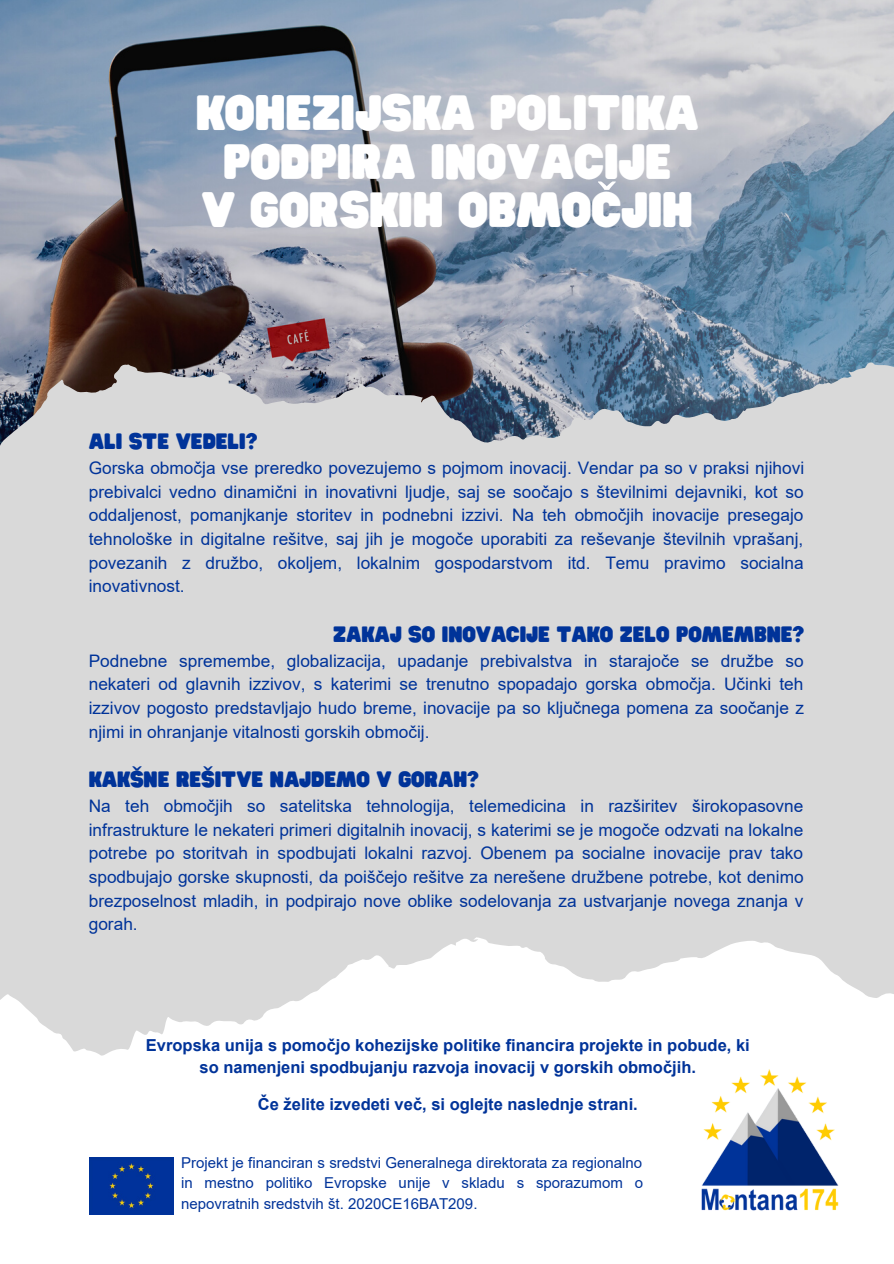
<style>
.page{position:relative;width:894px;height:1264px;background:#fff}
.page>*{position:absolute;margin:0;border:0;box-sizing:border-box;transform-origin:0 0}
.t1{font:52.5px "Noto Sans";color:#fff}
.t2{font:43.5px "Hitand Run";color:#fff}
.t3{font:27px "Noto Sans";color:#039}
.t4{font:19.5px "Hitand Run";color:#039}
.t5{font:17.25px/23.7px "Arial";color:#039;text-align:justify}
.t6{font:700 16.5px/22.8px "Arial";color:#039;text-align:center}
.t7{font:15px/20.2px "Arial";color:#039;text-align:justify}
</style>
<div class="page">
<div style="left:0;top:555px;width:141px;height:491px;background:#d9d9d9"></div>
<img style="left:0;top:0;width:893px;height:555px">
<img style="left:141px;top:363px;width:752px;height:672px">
<img style="left:701px;top:1069px;width:138px;height:142px">
<img style="left:89px;top:1157px;width:85px;height:56px">
<p class="t2" style="left:196px;top:89px;width:504px">KOHEZIJSKA POLITIKA</p>
<p class="t2" style="left:223px;top:137px;width:449px">PODPIRA INOVACIJE</p>
<p class="t2" style="left:201px;top:186px;width:492px">V GORSKIH OBMOCJIH</p>
<p class="t1" style="left:595px;top:166px;width:23px">ˇ</p>
<p class="t4" style="left:89px;top:431px;width:170px">ALI STE VEDELI?</p>
<p class="t5" style="left:89px;top:456px;width:716px">Gorska območja vse preredko povezujemo s pojmom inovacij. Vendar pa so v praksi njihovi prebivalci vedno dinamični in inovativni ljudje, saj se soočajo s številnimi dejavniki, kot so oddaljenost, pomanjkanje storitev in podnebni izzivi. Na teh območjih inovacije presegajo tehnološke in digitalne rešitve, saj jih je mogoče uporabiti za reševanje številnih vprašanj, povezanih z družbo, okoljem, lokalnim gospodarstvom itd. Temu pravimo socialna inovativnost.</p>
<p class="t4" style="left:333px;top:623px;width:472px">ZAKAJ SO INOVACIJE TAKO ZELO POMEMBNE?</p>
<p class="t5" style="left:89px;top:649px;width:716px">Podnebne spremembe, globalizacija, upadanje prebivalstva in starajoče se družbe so nekateri od glavnih izzivov, s katerimi se trenutno spopadajo gorska območja. Učinki teh izzivov pogosto predstavljajo hudo breme, inovacije pa so ključnega pomena za soočanje z njimi in ohranjanje vitalnosti gorskih območij.</p>
<p class="t4" style="left:89px;top:768px;width:391px">KAKSNE RESITVE NAJDEMO V GORAH?</p>
<p class="t5" style="left:89px;top:794px;width:716px">Na teh območjih so satelitska tehnologija, telemedicina in razširitev širokopasovne infrastrukture le nekateri primeri digitalnih inovacij, s katerimi se je mogoče odzvati na lokalne potrebe po storitvah in spodbujati lokalni razvoj. Obenem pa socialne inovacije prav tako spodbujajo gorske skupnosti, da poiščejo rešitve za nerešene družbene potrebe, kot denimo brezposelnost mladih, in podpirajo nove oblike sodelovanja za ustvarjanje novega znanja v gorah.</p>
<p class="t3" style="left:131px;top:757px;width:13px">ˇ</p>
<p class="t3" style="left:202px;top:757px;width:13px">ˇ</p>
<p class="t6" style="left:146px;top:1033px;width:605px">Evropska unija s pomočjo kohezijske politike financira projekte in pobude, ki so namenjeni spodbujanju razvoja inovacij v gorskih območjih.</p>
<p class="t6" style="left:258px;top:1092px;width:381px">Če želite izvedeti več, si oglejte naslednje strani.</p>
<p class="t7" style="left:181px;top:1152px;width:463px">Projekt je financiran s sredstvi Generalnega direktorata za regionalno in mestno politiko Evropske unije v skladu s sporazumom o nepovratnih sredstvih št. 2020CE16BAT209.</p>
</div>
